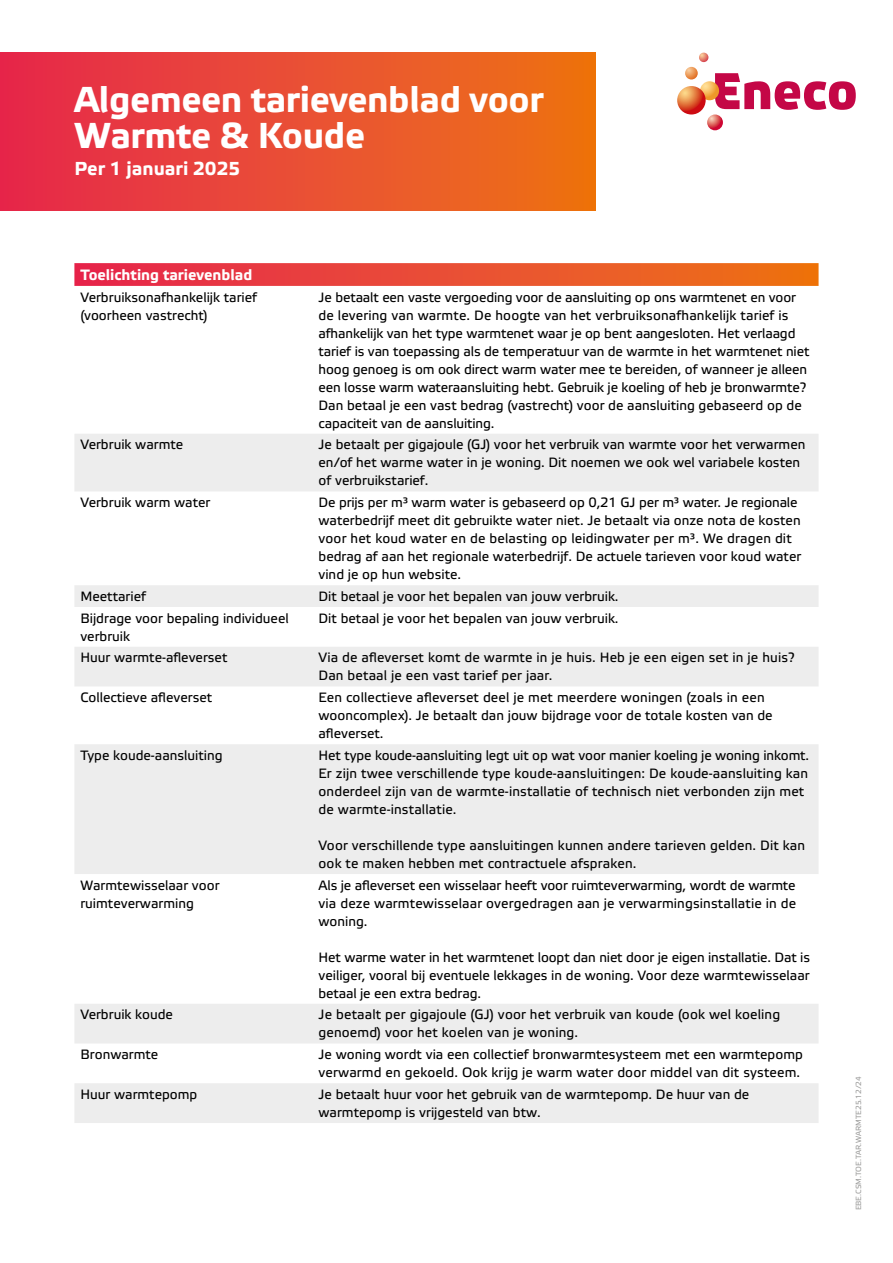
<style>
.page{position:relative;width:893px;height:1263px;background:#fff}
.page>*{position:absolute;margin:0;border:0;box-sizing:border-box;transform-origin:0 0}
.t1{font:700 36px/36px "Etelka Text Pro";letter-spacing:-.01em;color:#fff}
.t2{font:700 18.75px "Etelka Text Pro";color:#fff}
.t3{font:700 15px "Etelka Text Pro";color:#fff}
.t4{font:13.5px/18px "Etelka Text Pro";color:#000}
.t5{font:7.5px "Etelka Text Pro";color:#9d9d9c}
</style>
<div class="page">
<svg style="left:74px;top:263px;width:745px;height:23px;background:#e94e34"></svg>
<svg style="left:74px;top:434px;width:745px;height:689px"></svg>
<svg style="left:715px;top:73px;width:141px;height:37px"></svg>
<svg style="left:700px;top:81px;width:19px;height:19px"></svg>
<svg style="left:677px;top:86px;width:29px;height:29px"></svg>
<svg style="left:707px;top:115px;width:16px;height:15px"></svg>
<svg style="left:685px;top:53px;width:23px;height:27px"></svg>
<div style="left:0;top:53px;width:595px;height:157px;background:linear-gradient(to right,#e6284f,#ed7414)"></div>
<h1 class="t1" style="left:74px;top:83px;width:471px">Algemeen tarievenblad voor<br>Warmte &amp; Koude</h1>
<h2 class="t2" style="left:74px;top:158px;width:167px">Per 1 januari 2025</h2>
<p class="t3" style="left:80px;top:266px;width:173px">Toelichting tarievenblad</p>
<p class="t4" style="left:80px;top:289px;width:178px">Verbruiksonafhankelijk tarief (voorheen vastrecht)</p>
<p class="t4" style="left:319px;top:289px;width:492px">Je betaalt een vaste vergoeding voor de aansluiting op ons warmtenet en voor de levering van warmte. De hoogte van het verbruiksonafhankelijk tarief is afhankelijk van het type warmtenet waar je op bent aangesloten. Het verlaagd tarief is van toepassing als de temperatuur van de warmte in het warmtenet niet hoog genoeg is om ook direct warm water mee te bereiden, of wanneer je alleen een losse warm wateraansluiting hebt. Gebruik je koeling of heb je bronwarmte?<br>Dan betaal je een vast bedrag (vastrecht) voor de aansluiting gebaseerd op de capaciteit van de aansluiting.</p>
<p class="t4" style="left:80px;top:437px;width:104px">Verbruik warmte</p>
<p class="t4" style="left:319px;top:437px;width:488px">Je betaalt per gigajoule (GJ) voor het verbruik van warmte voor het verwarmen en/of het warme water in je woning. Dit noemen we ook wel variabele kosten of verbruikstarief.</p>
<p class="t4" style="left:80px;top:494px;width:131px">Verbruik warm water</p>
<p class="t4" style="left:319px;top:494px;width:484px">De prijs per m³ warm water is gebaseerd op 0,21 GJ per m³ water. Je regionale waterbedrijf meet dit gebruikte water niet. Je betaalt via onze nota de kosten voor het koud water en de belasting op leidingwater per m³. We dragen dit bedrag af aan het regionale waterbedrijf. De actuele tarieven voor koud water vind je op hun website.</p>
<p class="t4" style="left:80px;top:588px;width:67px">Meettarief</p>
<p class="t4" style="left:319px;top:588px;width:302px">Dit betaal je voor het bepalen van jouw verbruik.</p>
<p class="t4" style="left:80px;top:610px;width:210px">Bijdrage voor bepaling individueel verbruik</p>
<p class="t4" style="left:319px;top:610px;width:302px">Dit betaal je voor het bepalen van jouw verbruik.</p>
<p class="t4" style="left:80px;top:650px;width:149px">Huur warmte-afleverset</p>
<p class="t4" style="left:319px;top:650px;width:478px">Via de afleverset komt de warmte in je huis. Heb je een eigen set in je huis?<br>Dan betaal je een vast tarief per jaar.</p>
<p class="t4" style="left:80px;top:689px;width:133px">Collectieve afleverset</p>
<p class="t4" style="left:319px;top:689px;width:456px">Een collectieve afleverset deel je met meerdere woningen (zoals in een wooncomplex). Je betaalt dan jouw bijdrage voor de totale kosten van de afleverset.</p>
<p class="t4" style="left:80px;top:747px;width:144px">Type koude-aansluiting</p>
<p class="t4" style="left:319px;top:747px;width:492px">Het type koude-aansluiting legt uit op wat voor manier koeling je woning inkomt.<br>Er zijn twee verschillende type koude-aansluitingen: De koude-aansluiting kan onderdeel zijn van de warmte-installatie of technisch niet verbonden zijn met de warmte-installatie.</p>
<p class="t4" style="left:319px;top:837px;width:488px">Voor verschillende type aansluitingen kunnen andere tarieven gelden. Dit kan ook te maken hebben met contractuele afspraken.</p>
<p class="t4" style="left:80px;top:877px;width:141px">Warmtewisselaar voor ruimteverwarming</p>
<p class="t4" style="left:319px;top:877px;width:479px;text-align:justify">Als je afleverset een wisselaar heeft voor ruimteverwarming, wordt de warmte via deze warmtewisselaar overgedragen aan je verwarmingsinstallatie in de woning.</p>
<p class="t4" style="left:319px;top:949px;width:493px;text-align:justify">Het warme water in het warmtenet loopt dan niet door je eigen installatie. Dat is veiliger, vooral bij eventuele lekkages in de woning. Voor deze warmtewisselaar betaal je een extra bedrag.</p>
<p class="t4" style="left:80px;top:1006px;width:94px">Verbruik koude</p>
<p class="t4" style="left:319px;top:1006px;width:463px">Je betaalt per gigajoule (GJ) voor het verbruik van koude (ook wel koeling genoemd) voor het koelen van je woning.</p>
<p class="t4" style="left:80px;top:1046px;width:79px">Bronwarmte</p>
<p class="t4" style="left:319px;top:1046px;width:486px">Je woning wordt via een collectief bronwarmtesysteem met een warmtepomp verwarmd en gekoeld. Ook krijg je warm water door middel van dit systeem.</p>
<p class="t4" style="left:80px;top:1086px;width:119px">Huur warmtepomp</p>
<p class="t4" style="left:319px;top:1086px;width:432px">Je betaalt huur voor het gebruik van de warmtepomp. De huur van de warmtepomp is vrijgesteld van btw.</p>
<p class="t5" style="left:855px;top:1210px;width:135px;rotate:-90deg">EBE.CSM.TOE.TAR.WARMTE25.12/24</p>
</div>
